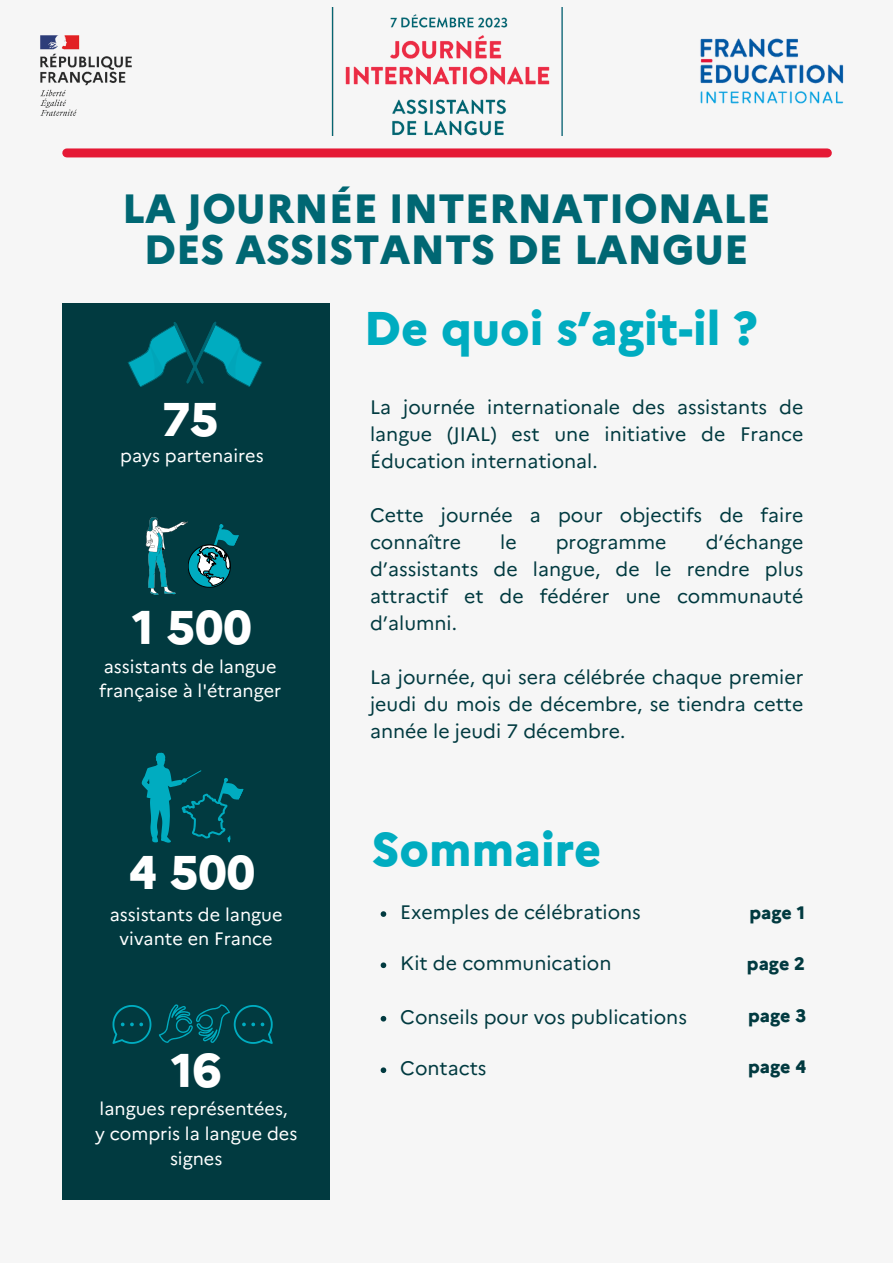
<style>
.page{position:relative;width:893px;height:1264px;background:#fff}
.page>*{position:absolute;margin:0;border:0;box-sizing:border-box;transform-origin:0 0}
.t1{font:800 47.25px "Marianne";color:#00acc0}
.t2{font:800 47.25px "Marianne";color:#fff}
.t3{font:800 40.8px/41.5px "Marianne";color:#006773;text-align:center}
.t4{font:19.5px/27px "Marianne";color:#013a40;text-align:justify}
.t5{font:18px/24.8px "Marianne";color:#fff;text-align:center}
.t6{font:800 18px "Marianne";color:#013a40}
</style>
<div class="page">
<div style="left:0;top:0;width:892px;height:1262px;background:#f6f6f6"></div>
<img style="left:40px;top:35px;width:92px;height:81px">
<img style="left:700px;top:38px;width:144px;height:66px">
<div style="left:67px;top:148px;width:760px;height:9px;background:#e51935"></div>
<div style="left:62px;top:303px;width:268px;height:896px;background:#013a40"></div>
<svg style="left:127px;top:321px;width:136px;height:66px"></svg>
<svg style="left:146px;top:517px;width:93px;height:78px"></svg>
<svg style="left:142px;top:752px;width:102px;height:90px"></svg>
<svg style="left:112px;top:1005px;width:39px;height:38px"></svg>
<svg style="left:159px;top:1004px;width:114px;height:39px"></svg>
<img style="left:331px;top:7px;width:232px;height:128px">
<svg style="left:380px;top:911px;width:6px;height:5px"></svg>
<svg style="left:380px;top:962px;width:6px;height:6px"></svg>
<svg style="left:380px;top:1015px;width:6px;height:6px"></svg>
<svg style="left:380px;top:1067px;width:6px;height:6px"></svg>
<p class="t3" style="left:122px;top:187px;width:649px">LA JOURNÉE INTERNATIONALE<br>DES ASSISTANTS DE LANGUE</p>
<p class="t2" style="left:162px;top:390px;width:58px">75</p>
<p class="t5" style="left:120px;top:443px;width:145px">pays partenaires</p>
<p class="t2" style="left:132px;top:598px;width:121px">1 500</p>
<p class="t5" style="left:99px;top:654px;width:184px;text-align:left">assistants de langue française à l'étranger</p>
<p class="t2" style="left:129px;top:843px;width:128px">4 500</p>
<p class="t5" style="left:110px;top:901px;width:174px">assistants de langue vivante en France</p>
<p class="t2" style="left:171px;top:1041px;width:52px">16</p>
<p class="t5" style="left:100px;top:1096px;width:190px">langues représentées,</p>
<p class="t5" style="left:95px;top:1121px;width:204px">y compris la langue des signes</p>
<p class="t1" style="left:364px;top:299px;width:395px">De quoi s’agit-il ?</p>
<p class="t4" style="left:370px;top:393px;width:435px">La journée internationale des assistants de langue (JIAL) est une initiative de France Éducation international.</p>
<p class="t4" style="left:370px;top:501px;width:435px">Cette journée a pour objectifs de faire connaître</p>
<p class="t4" style="left:370px;top:528px;width:435px;text-indent:335px">d’échange d’assistants de langue, de le rendre plus attractif et de fédérer une communauté d’alumni.</p>
<p class="t4" style="left:370px;top:663px;width:435px">La journée, qui sera célébrée chaque premier jeudi du mois de décembre, se tiendra cette année le jeudi 7 décembre.</p>
<p class="t4" style="left:500px;top:528px;width:18px">le</p>
<p class="t4" style="left:555px;top:528px;width:112px">programme</p>
<p class="t1" style="left:372px;top:820px;width:231px">Sommaire</p>
<p class="t4" style="left:400px;top:898px;width:242px">Exemples de célébrations</p>
<p class="t4" style="left:400px;top:949px;width:213px">Kit de communication</p>
<p class="t4" style="left:400px;top:1003px;width:288px">Conseils pour vos publications</p>
<p class="t4" style="left:400px;top:1054px;width:88px">Contacts</p>
<p class="t6" style="left:749px;top:901px;width:57px">page 1</p>
<p class="t6" style="left:747px;top:953px;width:60px">page 2</p>
<p class="t6" style="left:748px;top:1004px;width:60px">page 3</p>
<p class="t6" style="left:748px;top:1055px;width:60px">page 4</p>
</div>
